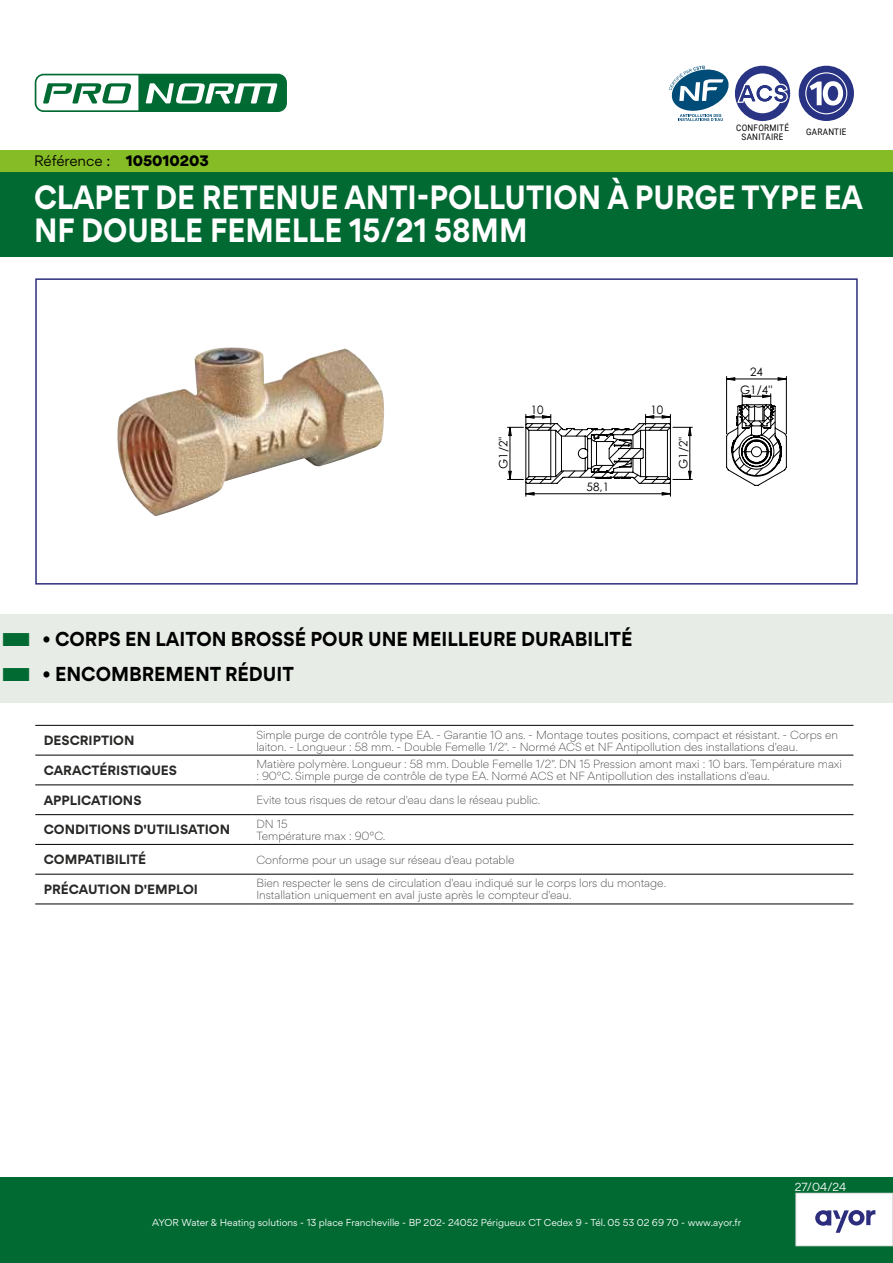
<style>
.page{position:relative;width:893px;height:1263px;background:#fff}
.page>*{position:absolute;margin:0;border:0;box-sizing:border-box;transform-origin:0 0}
.t1{font:700 30px/33px "Gordita";color:#fff;scale:.9 1}
.t2{font:700 18px "Gordita";color:#000;scale:.95 1}
.t3{font:13.5px "Gordita";letter-spacing:-.005em;color:#000}
.t4{font:700 12px "Gordita";color:#282827}
.t5{font:11.55px "Century Gothic";color:#000}
.t6{font:300 10.5px/12px "Gordita";color:#282827}
.t7{font:10.5px "Gordita";color:#fff}
.t8{font:9px "Gordita";color:#fff}
.t9{font:9px/9px "Roboto";letter-spacing:.035em;color:#000;text-align:center;scale:.9 1}
.s1{font-weight:900}
</style>
<div class="page">
<hr style="left:726px;top:376px;width:1px;height:58px;background:#000">
<hr style="left:786px;top:376px;width:1px;height:58px;background:#000">
<svg style="left:507px;top:377px;width:280px;height:119px"></svg>
<div style="left:0;top:1178px;width:893px;height:85px;background:#006a32"></div>
<div style="left:796px;top:1193px;width:97px;height:53px;background:#fff"></div>
<div style="left:795px;top:1193px;width:98px;height:53px;border:1px solid #dadada"></div>
<img style="left:117px;top:347px;width:267px;height:169px">
<div style="left:0;top:171px;width:893px;height:85px;background:#006a32"></div>
<div style="left:35px;top:278px;width:823px;height:307px;border:2px solid #2d2d7e"></div>
<div style="left:0;top:614px;width:893px;height:54px;background:#e7ede6"></div>
<div style="left:0;top:649px;width:893px;height:54px;background:#e7ede6"></div>
<svg style="left:815px;top:1210px;width:60px;height:23px"></svg>
<div style="left:0;top:150px;width:893px;height:21px;background:#86bc25"></div>
<svg style="left:669px;top:66px;width:60px;height:55px"></svg>
<div style="left:735px;top:66px;width:55px;height:55px;background:#293584;border-radius:50%"></div>
<div style="left:743px;top:73px;width:39px;height:40px;background:#fff;border-radius:50%"></div>
<svg style="left:737px;top:84px;width:51px;height:19px"></svg>
<div style="left:799px;top:66px;width:55px;height:55px;background:#293384;border-radius:50%"></div>
<svg style="left:805px;top:72px;width:42px;height:42px"></svg>
<svg style="left:34px;top:73px;width:253px;height:39px"></svg>
<hr style="left:35px;top:725px;width:217px;height:1px;background:#000">
<hr style="left:252px;top:725px;width:601px;height:1px;background:#000">
<hr style="left:35px;top:755px;width:217px;height:1px;background:#000">
<hr style="left:252px;top:755px;width:601px;height:1px;background:#000">
<hr style="left:35px;top:784px;width:217px;height:1px;background:#000">
<hr style="left:252px;top:784px;width:601px;height:1px;background:#000">
<hr style="left:35px;top:814px;width:217px;height:1px;background:#000">
<hr style="left:252px;top:814px;width:601px;height:1px;background:#000">
<hr style="left:35px;top:844px;width:217px;height:1px;background:#000">
<hr style="left:252px;top:844px;width:601px;height:1px;background:#000">
<hr style="left:35px;top:874px;width:217px;height:1px;background:#000">
<hr style="left:252px;top:874px;width:601px;height:1px;background:#000">
<hr style="left:35px;top:903px;width:217px;height:1px;background:#000">
<hr style="left:252px;top:903px;width:601px;height:1px;background:#000">
<p class="t3" style="left:34px;top:151px;width:177px">Référence : <span class="s1">105010203</span></p>
<p class="t9" style="left:736px;top:122px;width:60px">CONFORMITÉ<br>SANITAIRE</p>
<p class="t9" style="left:806px;top:127px;width:46px">GARANTIE</p>
<h1 class="t1" style="left:34px;top:181px;width:922px">CLAPET DE RETENUE ANTI-POLLUTION À PURGE TYPE EA<br>NF DOUBLE FEMELLE 15/21 58MM</h1>
<p class="t5" style="left:750px;top:364px;width:14px">24</p>
<p class="t5" style="left:531px;top:402px;width:14px">10</p>
<p class="t5" style="left:650px;top:402px;width:14px">10</p>
<p class="t5" style="left:495px;top:469px;width:34px;rotate:-90deg">G1/2''</p>
<p class="t5" style="left:675px;top:469px;width:34px;rotate:-90deg">G1/2''</p>
<p class="t5" style="left:587px;top:479px;width:24px">58,1</p>
<p class="t5" style="left:740px;top:381px;width:34px">G1/4''</p>
<h2 class="t2" style="left:43px;top:625px;width:623px">• CORPS EN LAITON BROSSÉ POUR UNE MEILLEURE DURABILITÉ</h2>
<h2 class="t2" style="left:43px;top:660px;width:266px">• ENCOMBREMENT RÉDUIT</h2>
<p class="t4" style="left:44px;top:731px;width:92px">DESCRIPTION</p>
<p class="t6" style="left:256px;top:728px;width:583px">Simple purge de contrôle type EA. - Garantie 10 ans. - Montage toutes positions, compact et résistant. - Corps en laiton. - Longueur : 58 mm. - Double Femelle 1/2". - Normé ACS et NF Antipollution des installations d'eau.</p>
<p class="t4" style="left:44px;top:761px;width:135px">CARACTÉRISTIQUES</p>
<p class="t6" style="left:256px;top:758px;width:587px">Matière polymère. Longueur : 58 mm. Double Femelle 1/2". DN 15 Pression amont maxi : 10 bars. Température maxi : 90°C. Simple purge de contrôle de type EA. Normé ACS et NF Antipollution des installations d'eau.</p>
<p class="t4" style="left:44px;top:790px;width:99px">APPLICATIONS</p>
<p class="t6" style="left:256px;top:793px;width:286px">Evite tous risques de retour d'eau dans le réseau public.</p>
<p class="t4" style="left:44px;top:820px;width:188px">CONDITIONS D'UTILISATION</p>
<p class="t6" style="left:256px;top:817px;width:131px">DN 15<br>Température max : 90°C.</p>
<p class="t4" style="left:44px;top:850px;width:104px">COMPATIBILITÉ</p>
<p class="t6" style="left:256px;top:853px;width:260px">Conforme pour un usage sur réseau d'eau potable</p>
<p class="t4" style="left:44px;top:880px;width:156px">PRÉCAUTION D'EMPLOI</p>
<p class="t6" style="left:256px;top:877px;width:411px">Bien respecter le sens de circulation d'eau indiqué sur le corps lors du montage.<br>Installation uniquement en aval juste après le compteur d'eau.</p>
<p class="t8" style="left:152px;top:1216px;width:590px">AYOR Water &amp; Heating solutions - 13 place Francheville - BP 202- 24052 Périgueux CT Cedex 9 - Tél. 05 53 02 69 70 - www.ayor.fr</p>
<p class="t7" style="left:795px;top:1179px;width:53px">27/04/24</p>
</div>
